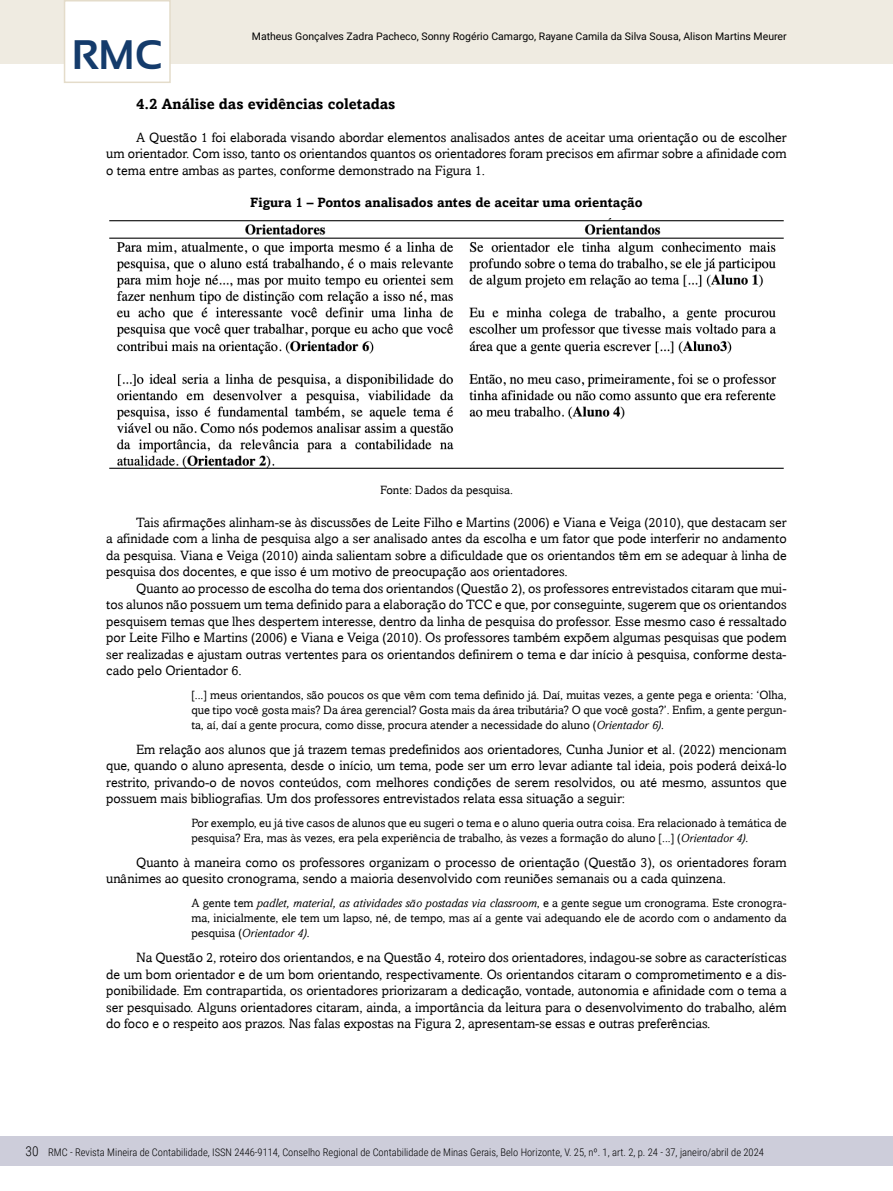
<style>
.page{position:relative;width:893px;height:1191px;background:#fff}
.page>*{position:absolute;margin:0;border:0;box-sizing:border-box;transform-origin:0 0}
.t1{font:700 41.25px "Sansation";color:#143b6b}
.t2{font:700 15px "Amasis";color:#000}
.t3{font:13.5px/16.5px "Amasis";color:#000;text-align:justify}
.t4{font:700 13.5px "Amasis";color:#000}
.t5{font:300 13.5px "Roboto Condensed";color:#000}
.t6{font:12px/15px "Amasis";color:#000;text-align:justify}
.t7{font:300 10.5px "Roboto Condensed";color:#000}
.t8{font:10.5px "Roboto";color:#000}
.s1{font-style:italic}
.s2{font-size:13.5px}
</style>
<div class="page">
<div style="left:0;top:0;width:893px;height:64px;background:#efebe1"></div>
<div style="left:64px;top:0;width:107px;height:83px;background:#fff;border:2px solid #e4dcca"></div>
<div style="left:0;top:1135px;width:893px;height:30px;background:#cdcdda"></div>
<img style="left:109px;top:219px;width:675px;height:250px">
<h1 class="t1" style="left:72px;top:32px;width:92px">RMC</h1>
<p class="t8" style="left:252px;top:29px;width:536px">Matheus Gonçalves Zadra Pacheco, Sonny Rogério Camargo, Rayane Camila da Silva Sousa, Alison Martins Meurer</p>
<p class="t2" style="left:136px;top:94px;width:261px">4.2 Análise das evidências coletadas</p>
<p class="t3" style="left:106px;top:129px;width:682px;text-indent:30px">A Questão 1 foi elaborada visando abordar elementos analisados antes de aceitar uma orientação ou de escolher um orientador. Com isso, tanto os orientandos quantos os orientadores foram precisos em afirmar sobre a afinidade com o tema entre ambas as partes, conforme demonstrado na Figura 1.</p>
<p class="t4" style="left:250px;top:194px;width:394px">Figura 1 – Pontos analisados antes de aceitar uma orientação</p>
<p class="t6" style="left:380px;top:482px;width:134px">Fonte: Dados da pesquisa.</p>
<p class="t3" style="left:106px;top:514px;width:682px;text-indent:30px">Tais afirmações alinham-se às discussões de Leite Filho e Martins (2006) e Viana e Veiga (2010), que destacam ser a afinidade com a linha de pesquisa algo a ser analisado antes da escolha e um fator que pode interferir no andamento da pesquisa. Viana e Veiga (2010) ainda salientam sobre a dificuldade que os orientandos têm em se adequar à linha de pesquisa dos docentes, e que isso é um motivo de preocupação aos orientadores.</p>
<p class="t3" style="left:106px;top:580px;width:682px;text-indent:30px">Quanto ao processo de escolha do tema dos orientandos (Questão 2), os professores entrevistados citaram que mui&shy;tos alunos não possuem um tema definido para a elaboração do TCC e que, por conseguinte, sugerem que os orientandos pesquisem temas que lhes despertem interesse, dentro da linha de pesquisa do professor. Esse mesmo caso é ressaltado por Leite Filho e Martins (2006) e Viana e Veiga (2010). Os professores também expõem algumas pesquisas que podem ser realizadas e ajustam outras vertentes para os orientandos definirem o tema e dar início à pesquisa, conforme desta&shy;cado pelo Orientador 6.</p>
<p class="t6" style="left:191px;top:687px;width:597px">[...] meus orientandos, são poucos os que vêm com tema definido já. Daí, muitas vezes, a gente pega e orienta: ‘Olha, que tipo você gosta mais? Da área gerencial? Gosta mais da área tributária? O que você gosta?’. Enfim, a gente pergun&shy;ta, aí, daí a gente procura, como disse, procura atender a necessidade do aluno (<span class="s1">Orientador 6).</span></p>
<p class="t3" style="left:106px;top:741px;width:682px;text-indent:30px">Em relação aos alunos que já trazem temas predefinidos aos orientadores, Cunha Junior et al. (2022) mencionam que, quando o aluno apresenta, desde o início, um tema, pode ser um erro levar adiante tal ideia, pois poderá deixá-lo restrito, privando-o de novos conteúdos, com melhores condições de serem resolvidos, ou até mesmo, assuntos que possuem mais bibliografias. Um dos professores entrevistados relata essa situação a seguir:</p>
<p class="t6" style="left:191px;top:815px;width:597px">Por exemplo, eu já tive casos de alunos que eu sugeri o tema e o aluno queria outra coisa. Era relacionado à temática de pesquisa? Era, mas às vezes, era pela experiência de trabalho, às vezes a formação do aluno [...] (<span class="s1">Orientador 4).</span></p>
<p class="t3" style="left:106px;top:854px;width:682px;text-indent:30px">Quanto à maneira como os professores organizam o processo de orientação (Questão 3), os orientadores foram unânimes ao quesito cronograma, sendo a maioria desenvolvido com reuniões semanais ou a cada quinzena.</p>
<p class="t6" style="left:191px;top:895px;width:597px">A gente tem <span class="s1">padlet, material, as atividades são postadas via classroom</span>, e a gente segue um cronograma. Este cronogra&shy;ma, inicialmente, ele tem um lapso, né, de tempo, mas aí a gente vai adequando ele de acordo com o andamento da pesquisa (<span class="s1">Orientador 4).</span></p>
<p class="t3" style="left:106px;top:949px;width:682px;text-indent:30px">Na Questão 2, roteiro dos orientandos, e na Questão 4, roteiro dos orientadores, indagou-se sobre as características de um bom orientador e de um bom orientando, respectivamente. Os orientandos citaram o comprometimento e a dis&shy;ponibilidade. Em contrapartida, os orientadores priorizaram a dedicação, vontade, autonomia e afinidade com o tema a ser pesquisado. Alguns orientadores citaram, ainda, a importância da leitura para o desenvolvimento do trabalho, além do foco e o respeito aos prazos. Nas falas expostas na Figura 2, apresentam-se essas e outras preferências.</p>
<p class="t5" style="left:26px;top:1140px;width:15px">30</p>
<p class="t7" style="left:26px;top:1145px;width:740px"><span class="s2">30</span> RMC - Revista Mineira de Contabilidade, ISSN 2446-9114, Conselho Regional de Contabilidade de Minas Gerais, Belo Horizonte, V. 25, nº. 1, art. 2, p. 24 - 37, janeiro/abril de 2024</p>
</div>
